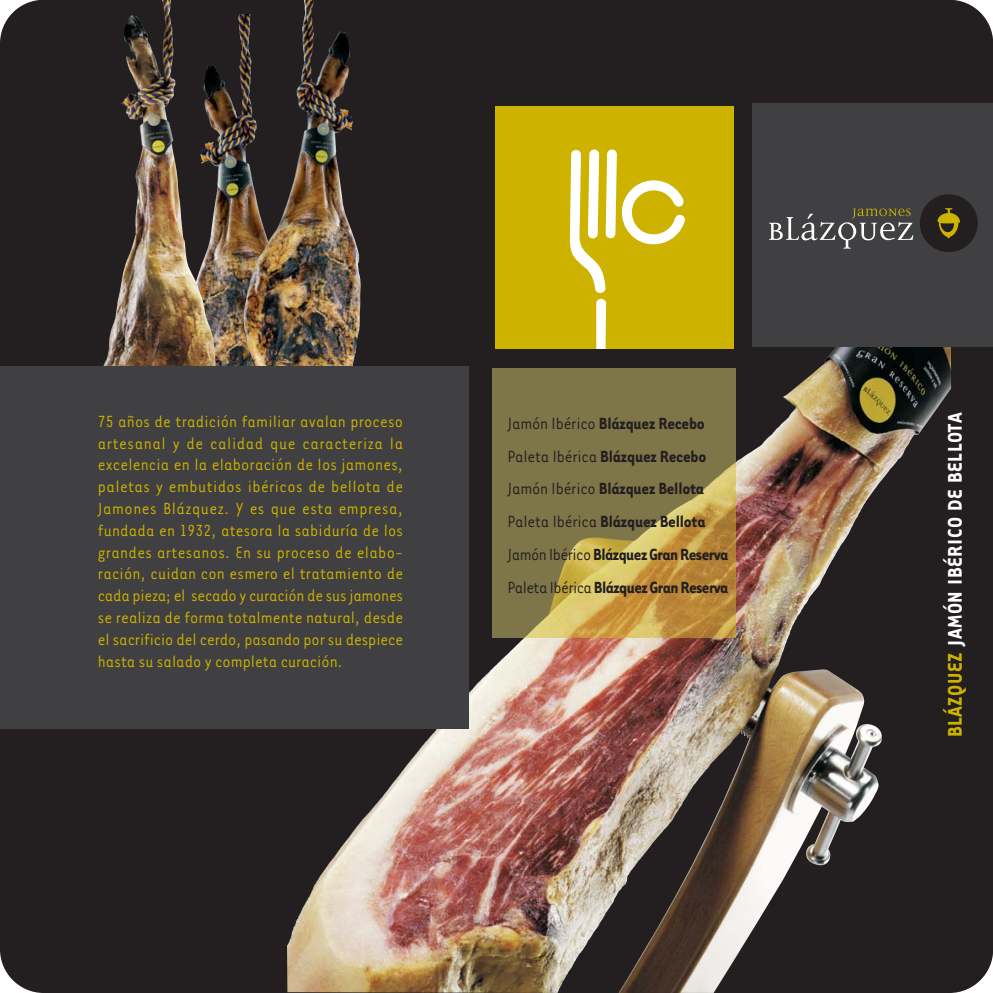
<style>
.page{position:relative;width:993px;height:993px;background:#fff}
.page>*{position:absolute;margin:0;border:0;box-sizing:border-box;transform-origin:0 0}
.t1{font:700 22.75px "Tarzana Narrow";letter-spacing:.025em;color:#fff}
.t2{font:18.55px/21.7px "Tarzana Narrow";color:#cdb300;text-align:justify}
.t3{font:700 18.55px/32.7px "Tarzana Narrow";letter-spacing:-.01em;color:#231f20}
.s1{color:#cdb300}
.s2{font-weight:400}
</style>
<div class="page">
<img style="left:0;top:0;width:992px;height:992px;border-radius:44px">
<img style="left:220px;top:59px;width:23px;height:307px">
<img style="left:469px;top:328px;width:381px;height:364px">
<img style="left:243px;top:26px;width:117px;height:340px">
<img style="left:103px;top:0;width:117px;height:366px">
<div style="left:0;top:366px;width:468px;height:362px;background:#403f41"></div>
<div style="left:495px;top:106px;width:238px;height:242px;background:#cdb300"></div>
<svg style="left:569px;top:149px;width:116px;height:199px"></svg>
<div style="left:492px;top:369px;width:243px;height:268px;background:#7e7549"></div>
<img style="left:523px;top:460px;width:212px;height:177px">
<div style="left:752px;top:104px;width:240px;height:243px;background:#403f41"></div>
<svg style="left:769px;top:208px;width:144px;height:40px"></svg>
<div style="left:919px;top:194px;width:58px;height:58px;background:#231f20;border-radius:50%"></div>
<svg style="left:937px;top:208px;width:23px;height:30px"></svg>
<p class="t2" style="left:98px;top:411px;width:307px">75 años de tradición familiar avalan proceso artesanal y de calidad que caracteriza la excelencia en la elaboración de los jamones, paletas y embutidos ibéricos de bellota de Jamones Blázquez. Y es que esta empresa, fundada en 1932, atesora la sabiduría de los grandes artesanos. En su proceso de elabo&shy;ración, cuidan con esmero el tratamiento de cada pieza; el secado y curación de sus jamones se realiza de forma totalmente natural, desde el sacrificio del cerdo, pasando por su despiece hasta su salado y completa curación.</p>
<p class="t1" style="left:947px;top:737px;width:326px;rotate:-90deg"><span class="s1">BLÁZQUEZ</span> JAMÓN IBÉRICO DE BELLOTA</p>
<p class="t3" style="left:507px;top:408px;width:223px"><span class="s2">Jamón Ibérico</span> Blázquez Recebo <span class="s2">Paleta Ibérica</span> Blázquez Recebo <span class="s2">Jamón Ibérico</span> Blázquez Bellota <span class="s2">Paleta Ibérica</span> Blázquez Bellota <span class="s2">Jamón Ibérico</span> Blázquez Gran Reserva <span class="s2">Paleta Ibérica</span> Blázquez Gran Reserva</p>
</div>
